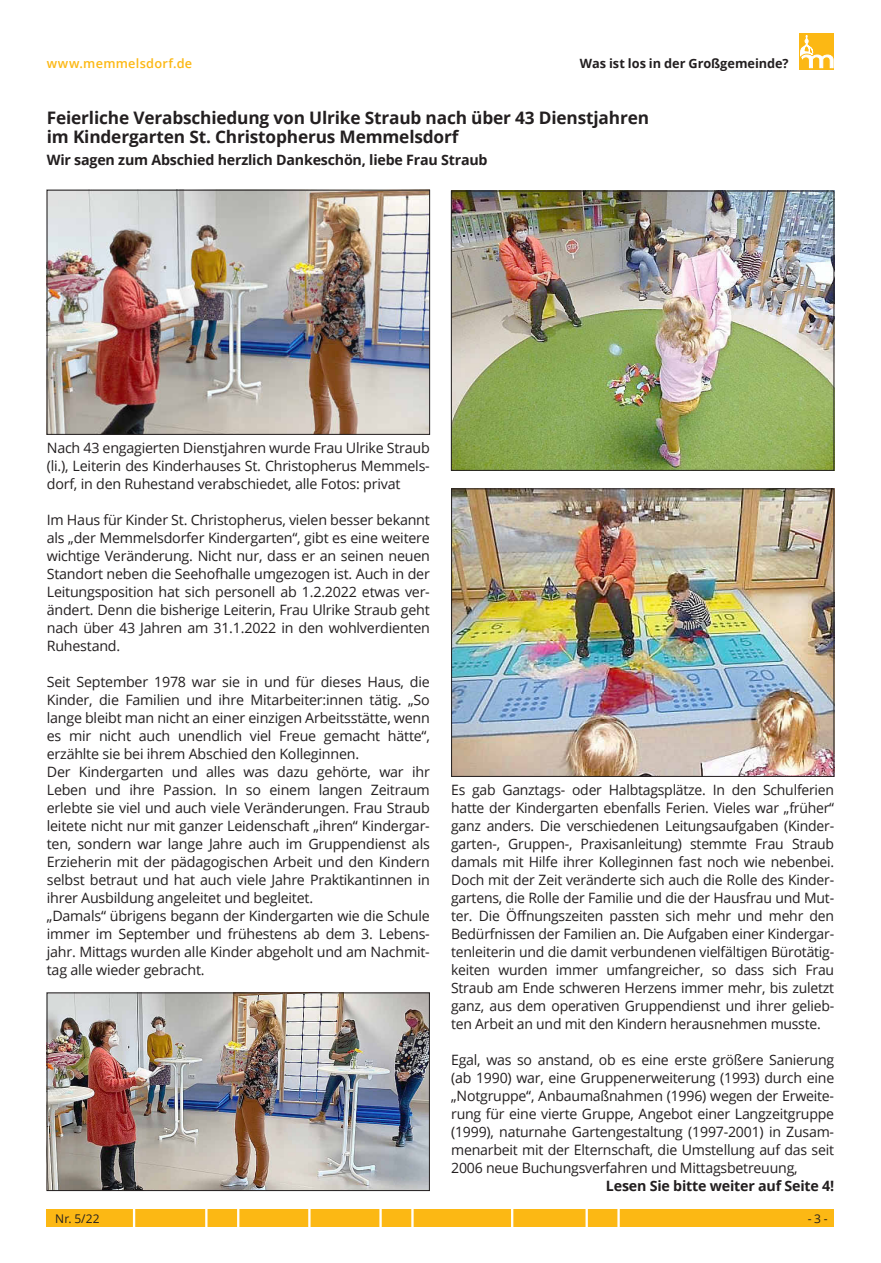
<style>
.page{position:relative;width:881px;height:1263px;background:#fff}
.page>*{position:absolute;margin:0;border:0;box-sizing:border-box;transform-origin:0 0}
.t1{font:700 17.25px/19px "Open Sans";letter-spacing:-.01em;color:#231f20}
.t2{font:14.25px/18px "Open Sans";letter-spacing:-.015em;color:#231f20;text-align:justify}
.t3{font:700 14.25px "Open Sans";letter-spacing:-.015em;color:#231f20}
.t4{font:700 12.75px "Open Sans";color:#231f20}
.t5{font:600 12.75px "Open Sans";letter-spacing:.02em;color:#fcb814}
.t6{font:12px "Open Sans";color:#231f20}
</style>
<div class="page">
<svg style="left:799px;top:34px;width:34px;height:36px"></svg>
<svg style="left:799px;top:35px;width:34px;height:33px"></svg>
<div style="left:47px;top:1210px;width:786px;height:17px;background:#fcb814"></div>
<svg style="left:133px;top:1210px;width:2px;height:17px"></svg>
<svg style="left:205px;top:1210px;width:2px;height:17px"></svg>
<svg style="left:237px;top:1210px;width:2px;height:17px"></svg>
<svg style="left:308px;top:1210px;width:2px;height:17px"></svg>
<svg style="left:379px;top:1210px;width:2px;height:17px"></svg>
<svg style="left:411px;top:1210px;width:2px;height:17px"></svg>
<svg style="left:511px;top:1210px;width:2px;height:17px"></svg>
<svg style="left:585px;top:1210px;width:2px;height:17px"></svg>
<svg style="left:617px;top:1210px;width:2px;height:17px"></svg>
<img style="left:49px;top:192px;width:378px;height:241px">
<div style="left:47px;top:190px;width:382px;height:245px;border:1px solid #231f20"></div>
<img style="left:49px;top:995px;width:378px;height:194px">
<div style="left:47px;top:993px;width:382px;height:198px;border:1px solid #231f20"></div>
<img style="left:453px;top:193px;width:378px;height:276px">
<div style="left:451px;top:191px;width:382px;height:280px;border:1px solid #231f20"></div>
<img style="left:453px;top:491px;width:378px;height:284px">
<div style="left:451px;top:489px;width:382px;height:288px;border:1px solid #231f20"></div>
<p class="t4" style="left:579px;top:54px;width:210px">Was ist los in der Großgemeinde?</p>
<p class="t1" style="left:47px;top:108px;width:603px">Feierliche Verabschiedung von Ulrike Straub nach über 43 Dienstjahren im Kindergarten St. Christopherus Memmelsdorf</p>
<p class="t3" style="left:47px;top:150px;width:442px">Wir sagen zum Abschied herzlich Dankeschön, liebe Frau Straub</p>
<p class="t5" style="left:47px;top:55px;width:147px">www.memmelsdorf.de</p>
<p class="t2" style="left:47px;top:438px;width:384px">Nach 43 engagierten Dienstjahren wurde Frau Ulrike Straub (li.), Leiterin des Kinderhauses St. Christopherus Memmels&shy;dorf, in den Ruhestand verabschiedet, alle Fotos: privat</p>
<p class="t2" style="left:47px;top:510px;width:384px">Im Haus für Kinder St. Christopherus, vielen besser bekannt als „der Memmelsdorfer Kindergarten“, gibt es eine weitere wichtige Veränderung. Nicht nur, dass er an seinen neuen Standort neben die Seehofhalle umgezogen ist. Auch in der Leitungsposition hat sich personell ab 1.2.2022 etwas ver&shy;ändert. Denn die bisherige Leiterin, Frau Ulrike Straub geht nach über 43 Jahren am 31.1.2022 in den wohlverdienten Ruhestand.</p>
<p class="t2" style="left:47px;top:672px;width:384px;text-align:left">Seit September 1978 war sie in und für dieses Haus, die Kinder, die Familien und ihre Mitarbeiter:innen tätig. „So lange bleibt man nicht an einer einzigen Arbeitsstätte, wenn es mir nicht auch unendlich viel Freue gemacht hätte“, erzählte sie bei ihrem Abschied den Kolleginnen.<br>Der Kindergarten und alles was dazu gehörte, war ihr Leben und ihre Passion. In so einem langen Zeitraum erlebte sie viel und auch viele Veränderungen. Frau Straub leitete nicht nur mit ganzer Leidenschaft „ihren“ Kindergar&shy;ten, sondern war lange Jahre auch im Gruppendienst als Erzieherin mit der pädagogischen Arbeit und den Kindern selbst betraut und hat auch viele Jahre Praktikantinnen in ihrer Ausbildung angeleitet und begleitet.<br>„Damals“ übrigens begann der Kindergarten wie die Schule immer im September und frühestens ab dem 3. Lebens&shy;jahr. Mittags wurden alle Kinder abgeholt und am Nachmit&shy;tag alle wieder gebracht.</p>
<p class="t2" style="left:451px;top:780px;width:384px">Es gab Ganztags- oder Halbtagsplätze. In den Schulferien hatte der Kindergarten ebenfalls Ferien. Vieles war „früher“ ganz anders. Die verschiedenen Leitungsaufgaben (Kinder&shy;garten-, Gruppen-, Praxisanleitung) stemmte Frau Straub damals mit Hilfe ihrer Kolleginnen fast noch wie nebenbei.<br>Doch mit der Zeit veränderte sich auch die Rolle des Kinder&shy;gartens, die Rolle der Familie und die der Hausfrau und Mut&shy;ter. Die Öffnungszeiten passten sich mehr und mehr den Bedürfnissen der Familien an. Die Aufgaben einer Kindergar&shy;tenleiterin und die damit verbundenen vielfältigen Bürotätig&shy;keiten wurden immer umfangreicher, so dass sich Frau Straub am Ende schweren Herzens immer mehr, bis zuletzt ganz, aus dem operativen Gruppendienst und ihrer gelieb&shy;ten Arbeit an und mit den Kindern herausnehmen musste.</p>
<p class="t2" style="left:451px;top:1050px;width:384px">Egal, was so anstand, ob es eine erste größere Sanierung (ab 1990) war, eine Gruppenerweiterung (1993) durch eine „Notgruppe“, Anbaumaßnahmen (1996) wegen der Erweite&shy;rung für eine vierte Gruppe, Angebot einer Langzeitgruppe (1999), naturnahe Gartengestaltung (1997-2001) in Zusam&shy;menarbeit mit der Elternschaft, die Umstellung auf das seit 2006 neue Buchungsverfahren und Mittagsbetreuung,</p>
<p class="t3" style="left:605px;top:1175px;width:230px">Lesen Sie bitte weiter auf Seite 4!</p>
<p class="t6" style="left:55px;top:1211px;width:46px">Nr. 5/22</p>
<p class="t6" style="left:807px;top:1211px;width:22px">- 3 -</p>
</div>
